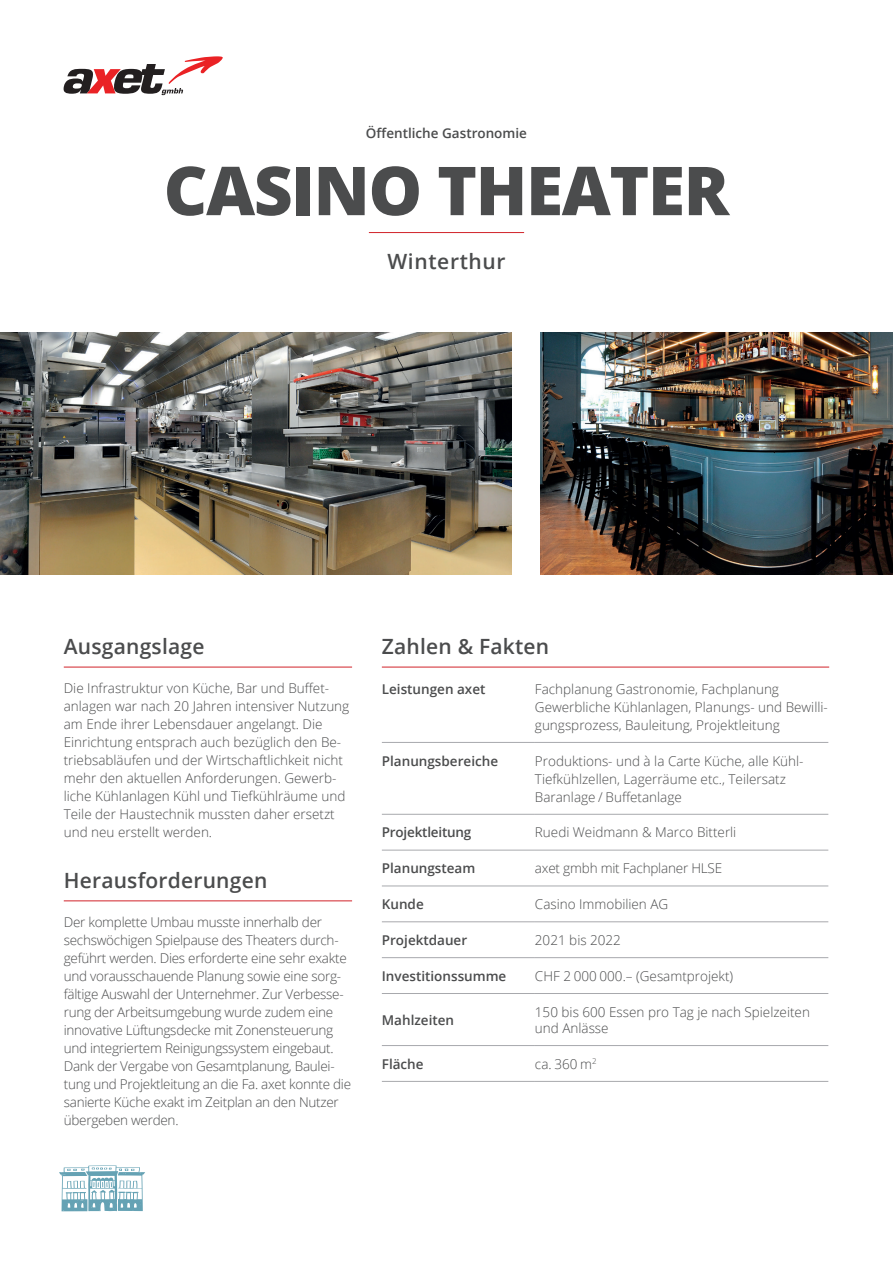
<style>
.page{position:relative;width:893px;height:1263px;background:#fff}
.page>*{position:absolute;margin:0;border:0;box-sizing:border-box;transform-origin:0 0}
.t1{font:800 67.5px "Open Sans";letter-spacing:-.02em;color:#4b4c4d}
.t2{font:600 21px "Open Sans";letter-spacing:.01em;color:#4b4c4d}
.t3{font:600 21px "Open Sans";letter-spacing:.03em;color:#4b4c4d}
.t4{font:300 13.5px/18px "Open Sans";color:#4b4c4d}
.t5{font:300 13.5px/18px "Open Sans";letter-spacing:-.02em;color:#4b4c4d}
.t6{font:600 13.5px "Open Sans";color:#4b4c4d}
</style>
<div class="page">
<svg style="left:64px;top:56px;width:159px;height:39px"></svg>
<hr style="left:64px;top:667px;width:288px;height:1px;background:#d1232a">
<hr style="left:64px;top:900px;width:288px;height:1px;background:#d1232a">
<hr style="left:369px;top:232px;width:155px;height:1px;background:#d1232a">
<hr style="left:382px;top:667px;width:447px;height:1px;background:#d1232a">
<hr style="left:382px;top:886px;width:153px;height:1px;background:#a8a9ad">
<hr style="left:535px;top:886px;width:293px;height:1px;background:#a8a9ad">
<hr style="left:382px;top:957px;width:153px;height:1px;background:#a8a9ad">
<hr style="left:535px;top:957px;width:293px;height:1px;background:#a8a9ad">
<hr style="left:382px;top:993px;width:153px;height:1px;background:#a8a9ad">
<hr style="left:535px;top:993px;width:293px;height:1px;background:#a8a9ad">
<hr style="left:382px;top:1045px;width:153px;height:1px;background:#a8a9ad">
<hr style="left:535px;top:1045px;width:293px;height:1px;background:#a8a9ad">
<hr style="left:382px;top:742px;width:153px;height:1px;background:#a8a9ad">
<hr style="left:535px;top:742px;width:293px;height:1px;background:#a8a9ad">
<hr style="left:382px;top:814px;width:153px;height:1px;background:#a8a9ad">
<hr style="left:535px;top:814px;width:293px;height:1px;background:#a8a9ad">
<hr style="left:382px;top:850px;width:153px;height:1px;background:#a8a9ad">
<hr style="left:535px;top:850px;width:293px;height:1px;background:#a8a9ad">
<hr style="left:382px;top:921px;width:153px;height:1px;background:#a8a9ad">
<hr style="left:535px;top:921px;width:293px;height:1px;background:#a8a9ad">
<hr style="left:382px;top:1081px;width:153px;height:1px;background:#a8a9ad">
<hr style="left:535px;top:1081px;width:293px;height:1px;background:#a8a9ad">
<svg style="left:59px;top:1165px;width:86px;height:46px"></svg>
<img style="left:541px;top:333px;width:352px;height:241px">
<img style="left:0;top:333px;width:511px;height:241px">
<p class="t6" style="left:366px;top:124px;width:163px">Öffentliche Gastronomie</p>
<h1 class="t1" style="left:164px;top:139px;width:567px">CASINO THEATER</h1>
<h2 class="t3" style="left:387px;top:247px;width:120px">Winterthur</h2>
<h2 class="t2" style="left:64px;top:632px;width:142px">Ausgangslage</h2>
<p class="t4" style="left:64px;top:679px;width:287px">Die Infrastruktur von Küche, Bar und Buffet&shy;anlagen war nach 20 Jahren intensiver Nutzung am Ende ihrer Lebensdauer angelangt. Die Einrichtung entsprach auch bezüglich den Be&shy;triebsabläufen und der Wirtschaftlichkeit nicht mehr den aktuellen Anforderungen. Gewerb&shy;liche Kühlanlagen Kühl und Tiefkühlräume und Teile der Haustechnik mussten daher ersetzt und neu erstellt werden.</p>
<h2 class="t2" style="left:64px;top:866px;width:205px">Herausforderungen</h2>
<p class="t5" style="left:64px;top:913px;width:289px">Der komplette Umbau musste innerhalb der sechswöchigen Spielpause des Theaters durch&shy;geführt werden. Dies erforderte eine sehr exakte und vorausschauende Planung sowie eine sorg&shy;fältige Auswahl der Unternehmer. Zur Verbesse&shy;rung der Arbeitsumgebung wurde zudem eine innovative Lüftungsdecke mit Zonensteuerung und integriertem Reinigungssystem eingebaut.<br>Dank der Vergabe von Gesamtplanung, Baulei&shy;tung und Projektleitung an die Fa. axet konnte die sanierte Küche exakt im Zeitplan an den Nutzer übergeben werden.</p>
<h2 class="t2" style="left:382px;top:632px;width:169px">Zahlen &amp; Fakten</h2>
<p class="t6" style="left:382px;top:679px;width:105px">Leistungen axet</p>
<p class="t4" style="left:535px;top:679px;width:294px">Fachplanung Gastronomie, Fachplanung<br>Gewerbliche Kühlanlagen, Planungs- und Bewilli&shy;gungsprozess, Bauleitung, Projektleitung</p>
<p class="t6" style="left:382px;top:751px;width:118px">Planungsbereiche</p>
<p class="t4" style="left:535px;top:751px;width:270px">Produktions- und à la Carte Küche, alle Kühl-<br>Tiefkühlzellen, Lagerräume etc., Teilersatz<br>Baranlage / Buffetanlage</p>
<p class="t6" style="left:382px;top:823px;width:91px">Projektleitung</p>
<p class="t4" style="left:535px;top:823px;width:203px">Ruedi Weidmann &amp; Marco Bitterli</p>
<p class="t6" style="left:382px;top:859px;width:95px">Planungsteam</p>
<p class="t4" style="left:535px;top:859px;width:189px">axet gmbh mit Fachplaner HLSE</p>
<p class="t6" style="left:382px;top:895px;width:43px">Kunde</p>
<p class="t4" style="left:535px;top:895px;width:135px">Casino Immobilien AG</p>
<p class="t6" style="left:382px;top:931px;width:87px">Projektdauer</p>
<p class="t4" style="left:535px;top:931px;width:88px">2021 bis 2022</p>
<p class="t6" style="left:382px;top:966px;width:126px">Investitionssumme</p>
<p class="t4" style="left:535px;top:966px;width:200px">CHF 2 000 000.– (Gesamtprojekt)</p>
<p class="t6" style="left:382px;top:1010px;width:74px">Mahlzeiten</p>
<p class="t4" style="left:535px;top:1003px;width:277px;line-height:16.2px">150 bis 600 Essen pro Tag je nach Spielzeiten und Anlässe</p>
<p class="t6" style="left:382px;top:1054px;width:43px">Fläche</p>
<p class="t4" style="left:535px;top:1054px;width:63px">ca. 360 m<sup>2</sup></p>
</div>
